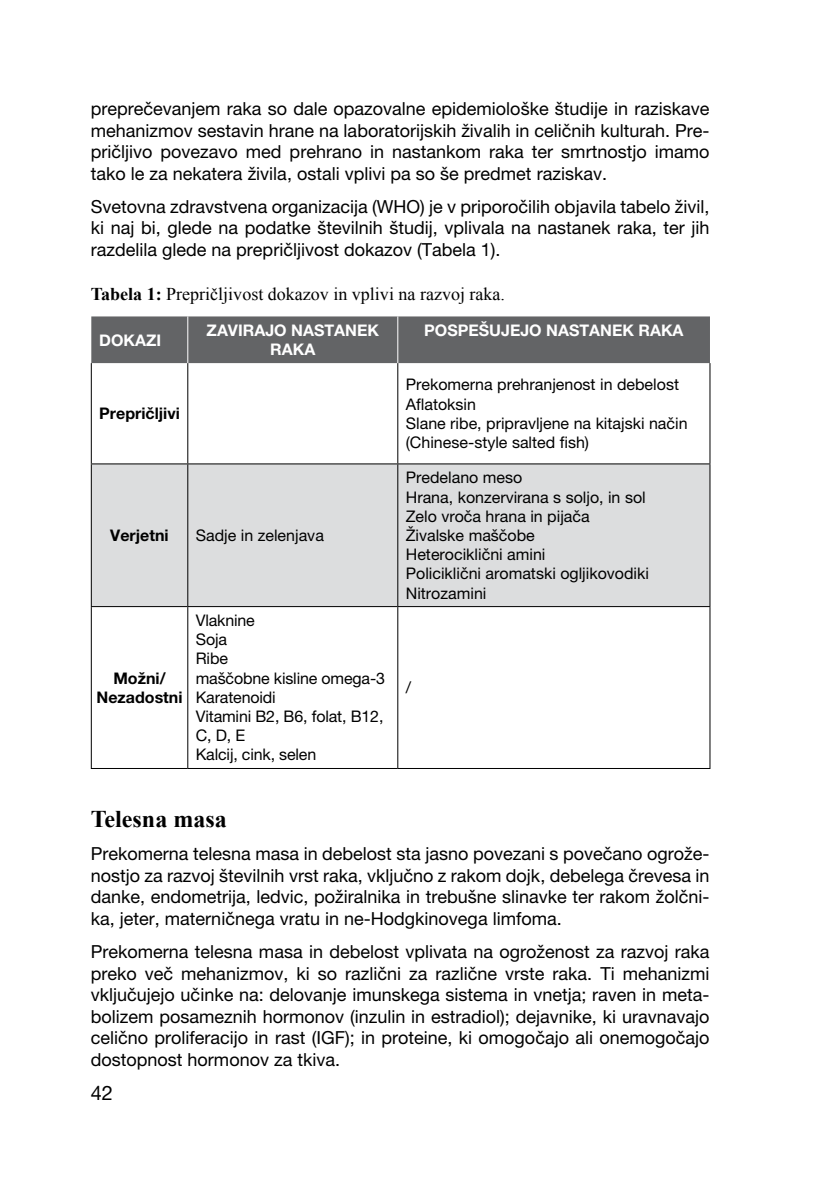
<style>
.page{position:relative;width:823px;height:1191px;background:#fff}
.page>*{position:absolute;margin:0;border:0;box-sizing:border-box;transform-origin:0 0}
.t1{font:700 24px "Times New Roman";color:#000}
.t2{font:20px "Helvetica Neue LT Pro";color:#000}
.t3{font:18px/21.6px "Helvetica Neue LT Pro";color:#000;text-align:justify}
.t4{font:18px "Times New Roman";color:#000}
.t5{font:16px/19.2px "Helvetica Neue LT Pro";color:#000}
.t6{font:700 16px/19.2px "Helvetica Neue LT Pro";color:#fff;text-align:center}
.t7{font:700 16px/19.2px "Helvetica Neue LT Pro";color:#000;text-align:center}
.s1{font-weight:700}
</style>
<div class="page">
<div style="left:91px;top:316px;width:618px;height:47px;background:#636466"></div>
<div style="left:92px;top:464px;width:617px;height:142px;background:#dcddde"></div>
<hr style="left:91px;top:363px;width:1px;height:100px;background:#000">
<hr style="left:187px;top:363px;width:1px;height:100px;background:#000">
<hr style="left:397px;top:363px;width:1px;height:100px;background:#000">
<hr style="left:709px;top:363px;width:1px;height:100px;background:#000">
<hr style="left:91px;top:463px;width:97px;height:1px;background:#000">
<hr style="left:91px;top:464px;width:1px;height:142px;background:#000">
<hr style="left:188px;top:463px;width:209px;height:1px;background:#000">
<hr style="left:187px;top:464px;width:1px;height:142px;background:#000">
<hr style="left:397px;top:463px;width:313px;height:1px;background:#000">
<hr style="left:397px;top:464px;width:1px;height:142px;background:#000">
<hr style="left:709px;top:464px;width:1px;height:142px;background:#000">
<hr style="left:91px;top:606px;width:97px;height:1px;background:#000">
<hr style="left:91px;top:607px;width:1px;height:161px;background:#000">
<hr style="left:188px;top:606px;width:209px;height:1px;background:#000">
<hr style="left:187px;top:607px;width:1px;height:161px;background:#000">
<hr style="left:397px;top:606px;width:313px;height:1px;background:#000">
<hr style="left:397px;top:607px;width:1px;height:161px;background:#000">
<hr style="left:709px;top:607px;width:1px;height:161px;background:#000">
<hr style="left:91px;top:768px;width:97px;height:1px;background:#000">
<hr style="left:188px;top:768px;width:209px;height:1px;background:#000">
<hr style="left:397px;top:768px;width:313px;height:1px;background:#000">
<hr style="left:187px;top:316px;width:1px;height:47px;background:#fff">
<hr style="left:397px;top:316px;width:1px;height:47px;background:#fff">
<p class="t3" style="left:91px;top:97px;width:619px">preprečevanjem raka so dale opazovalne epidemiološke študije in raziskave mehanizmov sestavin hrane na laboratorijskih živalih in celičnih kulturah. Pre&shy;pričljivo povezavo med prehrano in nastankom raka ter smrtnostjo imamo tako le za nekatera živila, ostali vplivi pa so še predmet raziskav.</p>
<p class="t3" style="left:91px;top:195px;width:619px">Svetovna zdravstvena organizacija (WHO) je v priporočilih objavila tabelo živil, ki naj bi, glede na podatke številnih študij, vplivala na nastanek raka, ter jih razdelila glede na prepričljivost dokazov (Tabela 1).</p>
<p class="t4" style="left:91px;top:282px;width:415px"><span class="s1">Tabela 1:</span> Prepričljivost dokazov in vplivi na razvoj raka.</p>
<p class="t6" style="left:99px;top:330px;width:63px">DOKAZI</p>
<p class="t6" style="left:206px;top:320px;width:174px">ZAVIRAJO NASTANEK<br>RAKA</p>
<p class="t6" style="left:424px;top:320px;width:261px">POSPEŠUJEJO NASTANEK RAKA</p>
<p class="t7" style="left:99px;top:403px;width:82px">Prepričljivi</p>
<p class="t7" style="left:110px;top:525px;width:60px">Verjetni</p>
<p class="t5" style="left:196px;top:525px;width:129px">Sadje in zelenjava</p>
<p class="t7" style="left:96px;top:668px;width:87px">Možni/<br>Nezadostni</p>
<p class="t5" style="left:196px;top:610px;width:190px">Vlaknine<br>Soja<br>Ribe<br>maščobne kisline omega-3<br>Karatenoidi<br>Vitamini B2, B6, folat, B12,<br>C, D, E<br>Kalcij, cink, selen</p>
<p class="t5" style="left:405px;top:375px;width:283px">Prekomerna prehranjenost in debelost<br>Aflatoksin<br>Slane ribe, pripravljene na kitajski način (Chinese-style salted fish)</p>
<p class="t5" style="left:405px;top:468px;width:244px">Predelano meso<br>Hrana, konzervirana s soljo, in sol<br>Zelo vroča hrana in pijača<br>Živalske maščobe<br>Heterociklični amini<br>Policiklični aromatski ogljikovodiki<br>Nitrozamini</p>
<p class="t5" style="left:405px;top:677px;width:7px">/</p>
<h1 class="t1" style="left:91px;top:802px;width:137px">Telesna masa</h1>
<p class="t3" style="left:91px;top:842px;width:620px">Prekomerna telesna masa in debelost sta jasno povezani s povečano ogrože&shy;nostjo za razvoj številnih vrst raka, vključno z rakom dojk, debelega črevesa in danke, endometrija, ledvic, požiralnika in trebušne slinavke ter rakom žolčni&shy;ka, jeter, materničnega vratu in ne-Hodgkinovega limfoma.</p>
<p class="t3" style="left:91px;top:940px;width:620px">Prekomerna telesna masa in debelost vplivata na ogroženost za razvoj raka preko več mehanizmov, ki so različni za različne vrste raka. Ti mehanizmi vključujejo učinke na: delovanje imunskega sistema in vnetja; raven in meta&shy;bolizem posameznih hormonov (inzulin in estradiol); dejavnike, ki uravnavajo celično proliferacijo in rast (IGF); in proteine, ki omogočajo ali onemogočajo dostopnost hormonov za tkiva.</p>
<p class="t2" style="left:91px;top:1081px;width:24px">42</p>
</div>
